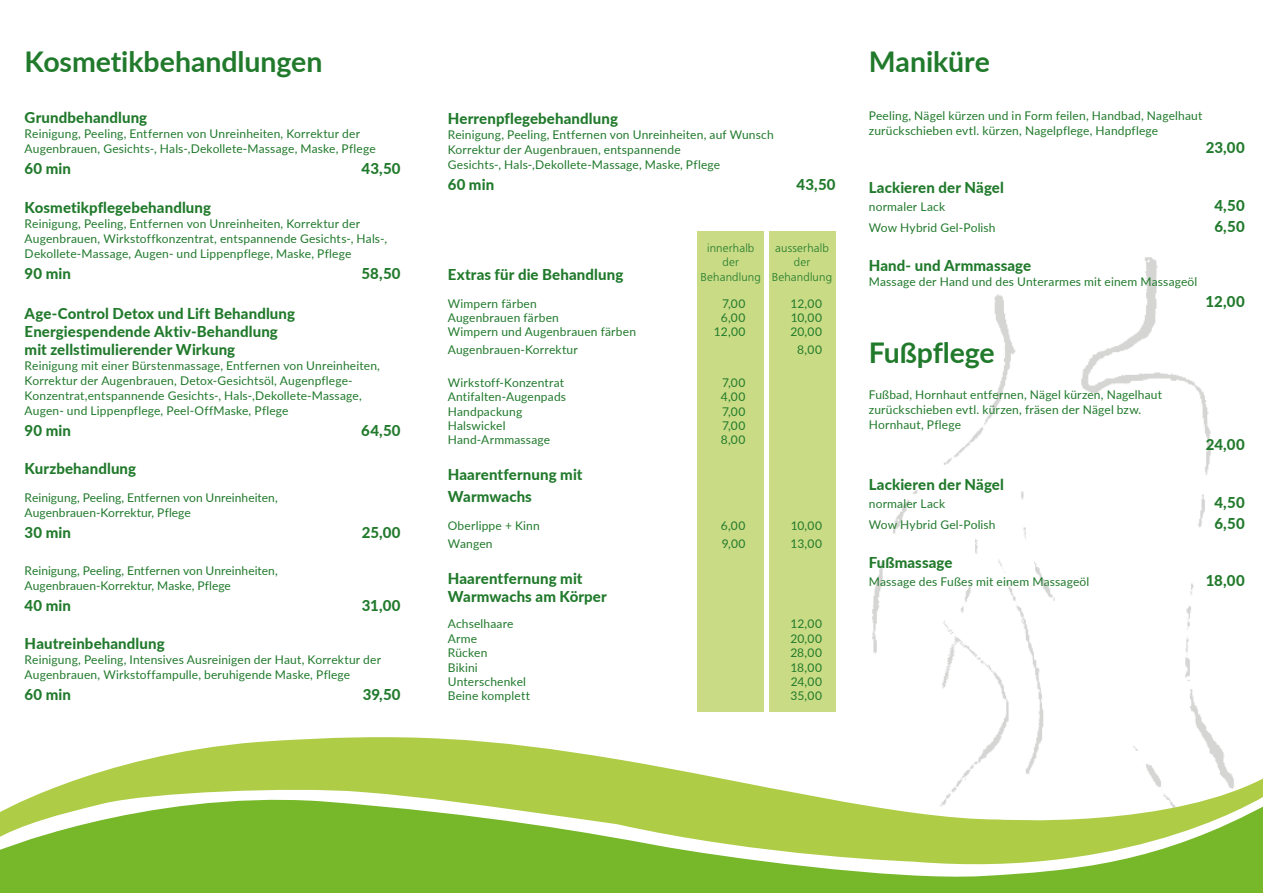
<style>
.page{position:relative;width:1263px;height:893px;background:#fff}
.page>*{position:absolute;margin:0;border:0;box-sizing:border-box;transform-origin:0 0}
.t1{font:700 28.5px "Lato";letter-spacing:-.005em;color:#217a2c}
.t2{font:800 15px/18px "Lato";letter-spacing:.01em;color:#217a2c}
.t3{font:12px/15px "Lato";letter-spacing:.015em;color:#217a2c}
.t4{font:300 12px/14.4px "Frutus T";letter-spacing:.01em;color:#217a2c;text-align:center}
</style>
<div class="page">
<img style="left:872px;top:257px;width:339px;height:474px">
<svg style="left:49px;top:731px;width:1214px;height:59px"></svg>
<svg style="left:0;top:790px;width:1263px;height:103px;fill:#76b82a"></svg>
<div style="left:697px;top:231px;width:67px;height:481px;background:#c9db84"></div>
<div style="left:769px;top:231px;width:66px;height:481px;background:#c9db84"></div>
<h1 class="t1" style="left:25px;top:40px;width:299px">Kosmetikbehandlungen</h1>
<p class="t2" style="left:25px;top:108px;width:124px">Grundbehandlung</p>
<p class="t3" style="left:25px;top:125px;width:352px">Reinigung, Peeling, Entfernen von Unreinheiten, Korrektur der<br>Augenbrauen, Gesichts-, Hals-,Dekollete-Massage, Maske, Pflege</p>
<p class="t2" style="left:25px;top:159px;width:48px">60 min</p>
<p class="t2" style="left:361px;top:159px;width:41px">43,50</p>
<p class="t2" style="left:25px;top:198px;width:188px">Kosmetikpflegebehandlung</p>
<p class="t3" style="left:25px;top:216px;width:364px">Reinigung, Peeling, Entfernen von Unreinheiten, Korrektur der<br>Augenbrauen, Wirkstoffkonzentrat, entspannende Gesichts-, Hals-,<br>Dekollete-Massage, Augen- und Lippenpflege, Maske, Pflege</p>
<p class="t2" style="left:25px;top:264px;width:48px">90 min</p>
<p class="t2" style="left:362px;top:264px;width:40px">58,50</p>
<p class="t2" style="left:25px;top:304px;width:272px">Age-Control Detox und Lift Behandlung<br>Energiespendende Aktiv-Behandlung mit zellstimulierender Wirkung</p>
<p class="t3" style="left:25px;top:357px;width:357px">Reinigung mit einer Bürstenmassage, Entfernen von Unreinheiten, Korrektur der Augenbrauen, Detox-Gesichtsöl, Augenpflege-Konzentrat,entspannende Gesichts-, Hals-,Dekollete-Massage, Augen- und Lippenpflege, Peel-Off Maske, Pflege</p>
<p class="t2" style="left:25px;top:421px;width:48px">90 min</p>
<p class="t2" style="left:361px;top:421px;width:41px">64,50</p>
<p class="t2" style="left:25px;top:459px;width:113px">Kurzbehandlung</p>
<p class="t3" style="left:25px;top:490px;width:255px">Reinigung, Peeling, Entfernen von Unreinheiten,<br>Augenbrauen-Korrektur, Pflege</p>
<p class="t2" style="left:25px;top:523px;width:48px">30 min</p>
<p class="t2" style="left:362px;top:523px;width:40px">25,00</p>
<p class="t3" style="left:25px;top:562px;width:255px">Reinigung, Peeling, Entfernen von Unreinheiten,<br>Augenbrauen-Korrektur, Maske, Pflege</p>
<p class="t2" style="left:25px;top:596px;width:48px">40 min</p>
<p class="t2" style="left:362px;top:596px;width:40px">31,00</p>
<p class="t2" style="left:25px;top:633px;width:142px">Hautreinbehandlung</p>
<p class="t3" style="left:25px;top:651px;width:358px">Reinigung, Peeling, Intensives Ausreinigen der Haut, Korrektur der<br>Augenbrauen, Wirkstoffampulle, beruhigende Maske, Pflege</p>
<p class="t2" style="left:25px;top:684px;width:48px">60 min</p>
<p class="t2" style="left:363px;top:684px;width:39px">39,50</p>
<p class="t2" style="left:448px;top:109px;width:172px">Herrenpflegebehandlung</p>
<p class="t3" style="left:448px;top:127px;width:327px">Reinigung, Peeling, Entfernen von Unreinheiten, auf Wunsch<br>Korrektur der Augenbrauen, entspannende<br>Gesichts-, Hals-,Dekollete-Massage, Maske, Pflege</p>
<p class="t2" style="left:448px;top:175px;width:48px">60 min</p>
<p class="t2" style="left:796px;top:175px;width:41px">43,50</p>
<p class="t4" style="left:701px;top:240px;width:62px">innerhalb der<br>Behandlung</p>
<p class="t4" style="left:772px;top:240px;width:62px">ausserhalb der<br>Behandlung</p>
<p class="t2" style="left:448px;top:265px;width:177px">Extras für die Behandlung</p>
<p class="t3" style="left:448px;top:295px;width:91px">Wimpern färben</p>
<p class="t3" style="left:722px;top:295px;width:25px">7,00</p>
<p class="t3" style="left:790px;top:295px;width:33px">12,00</p>
<p class="t3" style="left:448px;top:310px;width:113px">Augenbrauen färben</p>
<p class="t3" style="left:721px;top:310px;width:26px">6,00</p>
<p class="t3" style="left:791px;top:310px;width:33px">10,00</p>
<p class="t3" style="left:448px;top:324px;width:190px">Wimpern und Augenbrauen färben</p>
<p class="t3" style="left:714px;top:324px;width:33px">12,00</p>
<p class="t3" style="left:790px;top:324px;width:33px">20,00</p>
<p class="t3" style="left:448px;top:342px;width:132px">Augenbrauen-Korrektur</p>
<p class="t3" style="left:797px;top:342px;width:26px">8,00</p>
<p class="t3" style="left:448px;top:374px;width:118px">Wirkstoff-Konzentrat</p>
<p class="t3" style="left:722px;top:374px;width:25px">7,00</p>
<p class="t3" style="left:448px;top:389px;width:120px">Antifalten-Augenpads</p>
<p class="t3" style="left:721px;top:389px;width:26px">4,00</p>
<p class="t3" style="left:448px;top:403px;width:76px">Handpackung</p>
<p class="t3" style="left:722px;top:403px;width:25px">7,00</p>
<p class="t3" style="left:448px;top:418px;width:59px">Halswickel</p>
<p class="t3" style="left:722px;top:418px;width:25px">7,00</p>
<p class="t3" style="left:448px;top:432px;width:104px">Hand-Armmassage</p>
<p class="t3" style="left:721px;top:432px;width:26px">8,00</p>
<p class="t2" style="left:448px;top:463px;width:136px;line-height:21.6px">Haarentfernung mit<br>Warmwachs</p>
<p class="t3" style="left:448px;top:517px;width:94px">Oberlippe + Kinn</p>
<p class="t3" style="left:721px;top:517px;width:26px">6,00</p>
<p class="t3" style="left:791px;top:517px;width:33px">10,00</p>
<p class="t3" style="left:448px;top:535px;width:46px">Wangen</p>
<p class="t3" style="left:722px;top:535px;width:25px">9,00</p>
<p class="t3" style="left:790px;top:535px;width:33px">13,00</p>
<p class="t2" style="left:448px;top:569px;width:161px">Haarentfernung mit<br>Warmwachs am Körper</p>
<p class="t3" style="left:448px;top:616px;width:67px">Achselhaare</p>
<p class="t3" style="left:790px;top:616px;width:33px">12,00</p>
<p class="t3" style="left:448px;top:630px;width:31px">Arme</p>
<p class="t3" style="left:790px;top:630px;width:33px">20,00</p>
<p class="t3" style="left:448px;top:645px;width:41px">Rücken</p>
<p class="t3" style="left:790px;top:645px;width:33px">28,00</p>
<p class="t3" style="left:448px;top:659px;width:32px">Bikini</p>
<p class="t3" style="left:790px;top:659px;width:33px">18,00</p>
<p class="t3" style="left:448px;top:673px;width:80px">Unterschenkel</p>
<p class="t3" style="left:791px;top:673px;width:33px">24,00</p>
<p class="t3" style="left:448px;top:688px;width:84px">Beine komplett</p>
<p class="t3" style="left:790px;top:688px;width:33px">35,00</p>
<h1 class="t1" style="left:869px;top:40px;width:123px">Maniküre</h1>
<p class="t3" style="left:869px;top:108px;width:335px">Peeling, Nägel kürzen und in Form feilen, Handbad, Nagelhaut zurückschieben evtl. kürzen, Nagelpflege, Handpflege</p>
<p class="t2" style="left:1206px;top:138px;width:40px">23,00</p>
<p class="t2" style="left:869px;top:178px;width:137px">Lackieren der Nägel</p>
<p class="t3" style="left:869px;top:198px;width:78px">normaler Lack</p>
<p class="t2" style="left:1214px;top:196px;width:32px">4,50</p>
<p class="t3" style="left:869px;top:219px;width:128px">Wow Hybrid Gel-Polish</p>
<p class="t2" style="left:1214px;top:217px;width:32px">6,50</p>
<p class="t2" style="left:869px;top:256px;width:164px">Hand- und Armmassage</p>
<p class="t3" style="left:869px;top:273px;width:330px">Massage der Hand und des Unterarmes mit einem Massageöl</p>
<p class="t2" style="left:1205px;top:292px;width:41px">12,00</p>
<h1 class="t1" style="left:869px;top:331px;width:127px">Fußpflege</h1>
<p class="t3" style="left:869px;top:387px;width:295px">Fußbad, Hornhaut entfernen, Nägel kürzen, Nagelhaut zurückschieben evtl. kürzen, fräsen der Nägel bzw.<br>Hornhaut, Pflege</p>
<p class="t2" style="left:1206px;top:435px;width:40px">24,00</p>
<p class="t2" style="left:869px;top:475px;width:137px">Lackieren der Nägel</p>
<p class="t3" style="left:869px;top:495px;width:78px">normaler Lack</p>
<p class="t2" style="left:1214px;top:493px;width:32px">4,50</p>
<p class="t3" style="left:869px;top:516px;width:128px">Wow Hybrid Gel-Polish</p>
<p class="t2" style="left:1214px;top:514px;width:32px">6,50</p>
<p class="t2" style="left:869px;top:553px;width:85px">Fußmassage</p>
<p class="t3" style="left:869px;top:573px;width:222px">Massage des Fußes mit einem Massageöl</p>
<p class="t2" style="left:1206px;top:571px;width:40px">18,00</p>
</div>
